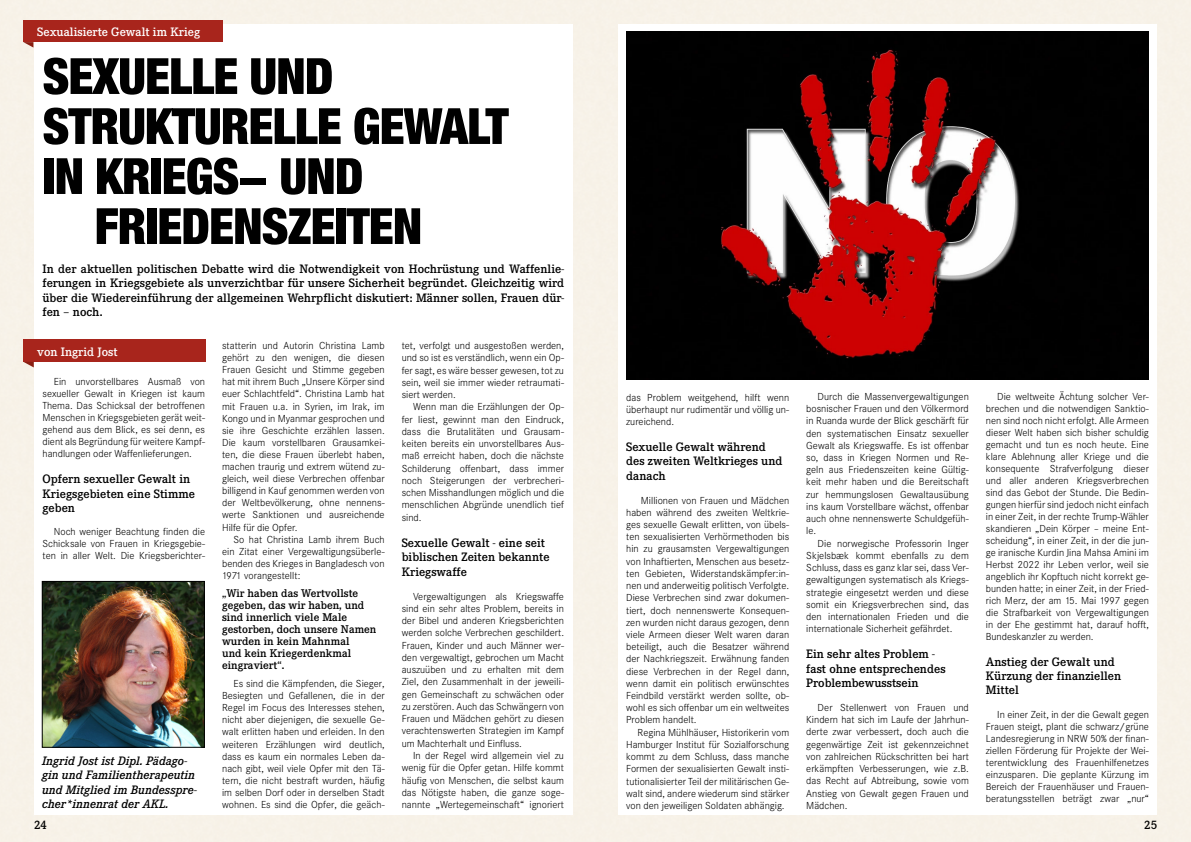
<style>
.page{position:relative;width:1191px;height:842px;background:#f7f2e8}
.page>*{position:absolute;margin:0;border:0;box-sizing:border-box;transform-origin:0 0}
.t1{font:900 condensed 50px "Helvetica Neue LT";letter-spacing:-.02em;color:#000}
.t2{font:500 12px/14.4px "Corporate EBQ";color:#000}
.t3{font:italic 500 12px/14.4px "Corporate EBQ";color:#000}
.t4{font:500 12px "Corporate EBQ";color:#fff}
.t5{font:500 11px/12.1px "Corporate EBQ";color:#000}
.t6{font:300 10px/12.2px "Corporate SBQ";color:#000;text-align:justify}
</style>
<div class="page">
<div style="left:618px;top:24px;width:539px;height:790px;background:#fff"></div>
<div style="left:34px;top:24px;width:539px;height:791px;background:#fff"></div>
<div style="left:23px;top:21px;width:199px;height:21px;background:#a8251c"></div>
<svg style="left:23px;top:42px;width:10px;height:6px"></svg>
<div style="left:23px;top:340px;width:182px;height:22px;background:#a8251c"></div>
<svg style="left:24px;top:362px;width:10px;height:5px"></svg>
<img style="left:44px;top:583px;width:159px;height:162px">
<div style="left:42px;top:581px;width:163px;height:166px;border:1px solid #000"></div>
<img style="left:626px;top:31px;width:523px;height:348px">
<p class="t4" style="left:37px;top:25px;width:164px">Sexualisierte Gewalt im Krieg</p>
<h1 class="t1" style="left:43px;top:45px;width:292px">SEXUELLE UND</h1>
<h1 class="t1" style="left:43px;top:95px;width:467px">STRUKTURELLE GEWALT</h1>
<h1 class="t1" style="left:43px;top:145px;width:322px">IN KRIEGS- UND</h1>
<h1 class="t1" style="left:95px;top:195px;width:329px">FRIEDENSZEITEN</h1>
<p class="t2" style="left:43px;top:261px;width:523px;text-align:justify">In der aktuellen politischen Debatte wird die Notwendigkeit von Hochrüstung und Waffenlie&shy;ferungen in Kriegsgebiete als unverzichtbar für unsere Sicherheit begründet. Gleichzeitig wird über die Wiedereinführung der allgemeinen Wehrpflicht diskutiert: Männer sollen, Frauen dür&shy;fen – noch.</p>
<p class="t4" style="left:37px;top:344px;width:82px">von Ingrid Jost</p>
<p class="t6" style="left:222px;top:340px;width:164px">statterin und Autorin Christina Lamb gehört zu den wenigen, die diesen Frauen Gesicht und Stimme gegeben hat mit ihrem Buch „Unsere Körper sind euer Schlachtfeld“. Christina Lamb hat mit Frauen u.a. in Syrien, im Irak, im Kongo und in Myanmar gesprochen und sie ihre Geschichte erzählen lassen.<br>Die kaum vorstellbaren Grausamkei&shy;ten, die diese Frauen überlebt haben, machen traurig und extrem wütend zu&shy;gleich, weil diese Verbrechen offenbar billigend in Kauf genommen werden von der Weltbevölkerung, ohne nennens&shy;werte Sanktionen und ausreichende Hilfe für die Opfer.</p>
<p class="t6" style="left:222px;top:533px;width:164px;text-indent:11px">So hat Christina Lamb ihrem Buch ein Zitat einer Vergewaltigungsüberle&shy;benden des Krieges in Bangladesch von 1971 vorangestellt:</p>
<p class="t5" style="left:222px;top:587px;width:156px">„Wir haben das Wertvollste gegeben, das wir haben, und sind innerlich viele Male gestorben, doch unsere Namen wurden in kein Mahnmal<br>und kein Kriegerdenkmal eingraviert“.</p>
<p class="t6" style="left:222px;top:678px;width:164px;text-indent:11px">Es sind die Kämpfenden, die Sieger, Besiegten und Gefallenen, die in der Regel im Focus des Interesses stehen, nicht aber diejenigen, die sexuelle Ge&shy;walt erlitten haben und erleiden. In den weiteren Erzählungen wird deutlich, dass es kaum ein normales Leben da&shy;nach gibt, weil viele Opfer mit den Tä&shy;tern, die nicht bestraft wurden, häufig im selben Dorf oder in derselben Stadt wohnen. Es sind die Opfer, die geäch-</p>
<p class="t6" style="left:402px;top:340px;width:164px">tet, verfolgt und ausgestoßen werden, und so ist es verständlich, wenn ein Op&shy;fer sagt, es wäre besser gewesen, tot zu sein, weil sie immer wieder retraumati&shy;siert werden.</p>
<p class="t6" style="left:402px;top:401px;width:164px;text-indent:11px">Wenn man die Erzählungen der Op&shy;fer liest, gewinnt man den Eindruck, dass die Brutalitäten und Grausam&shy;keiten bereits ein unvorstellbares Aus&shy;maß erreicht haben, doch die nächste Schilderung offenbart, dass immer noch Steigerungen der verbrecheri&shy;schen Misshandlungen möglich und die menschlichen Abgründe unendlich tief sind.</p>
<p class="t2" style="left:402px;top:535px;width:149px;line-height:14.7px">Sexuelle Gewalt - eine seit biblischen Zeiten bekannte<br>Kriegswaffe</p>
<p class="t6" style="left:402px;top:590px;width:164px;text-indent:11px">Vergewaltigungen als Kriegswaffe sind ein sehr altes Problem, bereits in der Bibel und anderen Kriegsberichten werden solche Verbrechen geschildert.<br>Frauen, Kinder und auch Männer wer&shy;den vergewaltigt, gebrochen um Macht auszuüben und zu erhalten mit dem Ziel, den Zusammenhalt in der jeweili&shy;gen Gemeinschaft zu schwächen oder zu zerstören. Auch das Schwängern von Frauen und Mädchen gehört zu diesen verachtenswerten Strategien im Kampf um Machterhalt und Einfluss.</p>
<p class="t6" style="left:402px;top:749px;width:164px;text-indent:11px">In der Regel wird allgemein viel zu wenig für die Opfer getan. Hilfe kommt häufig von Menschen, die selbst kaum das Nötigste haben, die ganze soge&shy;nannte „Wertegemeinschaft“ ignoriert</p>
<p class="t6" style="left:43px;top:376px;width:164px;text-indent:11px">Ein unvorstellbares Ausmaß von sexueller Gewalt in Kriegen ist kaum Thema. Das Schicksal der betroffenen Menschen in Kriegsgebieten gerät weit&shy;gehend aus dem Blick, es sei denn, es dient als Begründung für weitere Kampf&shy;handlungen oder Waffenlieferungen.</p>
<p class="t2" style="left:43px;top:472px;width:154px">Opfern sexueller Gewalt in<br>Kriegsgebieten eine Stimme geben</p>
<p class="t6" style="left:43px;top:526px;width:164px;text-indent:11px">Noch weniger Beachtung finden die Schicksale von Frauen in Kriegsgebie&shy;ten in aller Welt. Die Kriegsberichter-</p>
<p class="t3" style="left:42px;top:753px;width:156px">Ingrid Jost ist Dipl. Pädago&shy;gin und Familientherapeutin und Mitglied im Bundesspre&shy;cher*innenrat der AKL.</p>
<p class="t6" style="left:626px;top:391px;width:165px">das Problem weitgehend, hilft wenn überhaupt nur rudimentär und völlig un&shy;zureichend.</p>
<p class="t2" style="left:626px;top:439px;width:158px">Sexuelle Gewalt während des zweiten Weltkrieges und danach</p>
<p class="t6" style="left:626px;top:494px;width:165px;text-indent:15px">Millionen von Frauen und Mädchen haben während des zweiten Weltkrie&shy;ges sexuelle Gewalt erlitten, von übels&shy;ten sexualisierten Verhörmethoden bis hin zu grausamsten Vergewaltigungen von Inhaftierten, Menschen aus besetz&shy;ten Gebieten, Widerstandskämpfer:in&shy;nen und anderweitig politisch Verfolgte.<br>Diese Verbrechen sind zwar dokumen&shy;tiert, doch nennenswerte Konsequen&shy;zen wurden nicht daraus gezogen, denn viele Armeen dieser Welt waren daran beteiligt, auch die Besatzer während der Nachkriegszeit. Erwähnung fanden diese Verbrechen in der Regel dann, wenn damit ein politisch erwünschtes Feindbild verstärkt werden sollte, ob&shy;wohl es sich offenbar um ein weltweites Problem handelt.</p>
<p class="t6" style="left:626px;top:726px;width:165px;text-indent:11px">Regina Mühlhäuser, Historikerin vom Hamburger Institut für Sozialforschung kommt zu dem Schluss, dass manche Formen der sexualisierten Gewalt insti&shy;tutionalisierter Teil der militärischen Ge&shy;walt sind, andere wiederum sind stärker von den jeweiligen Soldaten abhängig.</p>
<p class="t6" style="left:806px;top:390px;width:164px;text-indent:11px">Durch die Massenvergewaltigungen bosnischer Frauen und den Völkermord in Ruanda wurde der Blick geschärft für den systematischen Einsatz sexueller Gewalt als Kriegswaffe. Es ist offenbar so, dass in Kriegen Normen und Re&shy;geln aus Friedenszeiten keine Gültig&shy;keit mehr haben und die Bereitschaft zur hemmungslosen Gewaltausübung ins kaum Vorstellbare wächst, offenbar auch ohne nennenswerte Schuldgefüh&shy;le.</p>
<p class="t6" style="left:806px;top:537px;width:164px;text-indent:11px">Die norwegische Professorin Inger Skjelsbæk kommt ebenfalls zu dem Schluss, dass es ganz klar sei, dass Ver&shy;gewaltigungen systematisch als Kriegs&shy;strategie eingesetzt werden und diese somit ein Kriegsverbrechen sind, das den internationalen Frieden und die internationale Sicherheit gefährdet.</p>
<p class="t2" style="left:806px;top:647px;width:141px">Ein sehr altes Problem - fast ohne entsprechendes<br>Problembewusstsein</p>
<p class="t6" style="left:806px;top:701px;width:164px;text-indent:11px">Der Stellenwert von Frauen und Kindern hat sich im Laufe der Jahrhun&shy;derte zwar verbessert, doch auch die gegenwärtige Zeit ist gekennzeichnet von zahlreichen Rückschritten bei hart erkämpften Verbesserungen, wie z.B. das Recht auf Abtreibung, sowie vom Anstieg von Gewalt gegen Frauen und Mädchen.</p>
<p class="t6" style="left:986px;top:390px;width:165px;text-indent:11px">Die weltweite Ächtung solcher Ver&shy;brechen und die notwendigen Sanktio&shy;nen sind noch nicht erfolgt. Alle Armeen dieser Welt haben sich bisher schuldig gemacht und tun es noch heute. Eine klare Ablehnung aller Kriege und die konsequente Strafverfolgung dieser und aller anderen Kriegsverbrechen sind das Gebot der Stunde. Die Bedin&shy;gungen hierfür sind jedoch nicht einfach in einer Zeit, in der rechte Trump-Wähler skandieren „Dein Körper – meine Ent&shy;scheidung“, in einer Zeit, in der die jun&shy;ge iranische Kurdin Jina Mahsa Amini im Herbst 2022 ihr Leben verlor, weil sie angeblich ihr Kopftuch nicht korrekt ge&shy;bunden hatte; in einer Zeit, in der Fried&shy;rich Merz, der am 15. Mai 1997 gegen die Strafbarkeit von Vergewaltigungen in der Ehe gestimmt hat, darauf hofft, Bundeskanzler zu werden.</p>
<p class="t2" style="left:986px;top:654px;width:137px">Anstieg der Gewalt und<br>Kürzung der finanziellen<br>Mittel</p>
<p class="t6" style="left:986px;top:708px;width:165px;text-indent:11px">In einer Zeit, in der die Gewalt gegen Frauen steigt, plant die schwarz/grüne Landesregierung in NRW 50% der finan&shy;ziellen Förderung für Projekte der Wei&shy;terentwicklung des Frauenhilfenetzes einzusparen. Die geplante Kürzung im Bereich der Frauenhäuser und Frauen&shy;beratungsstellen beträgt zwar „nur“</p>
<p class="t2" style="left:34px;top:818px;width:15px">24</p>
<p class="t2" style="left:1144px;top:818px;width:15px">25</p>
</div>
